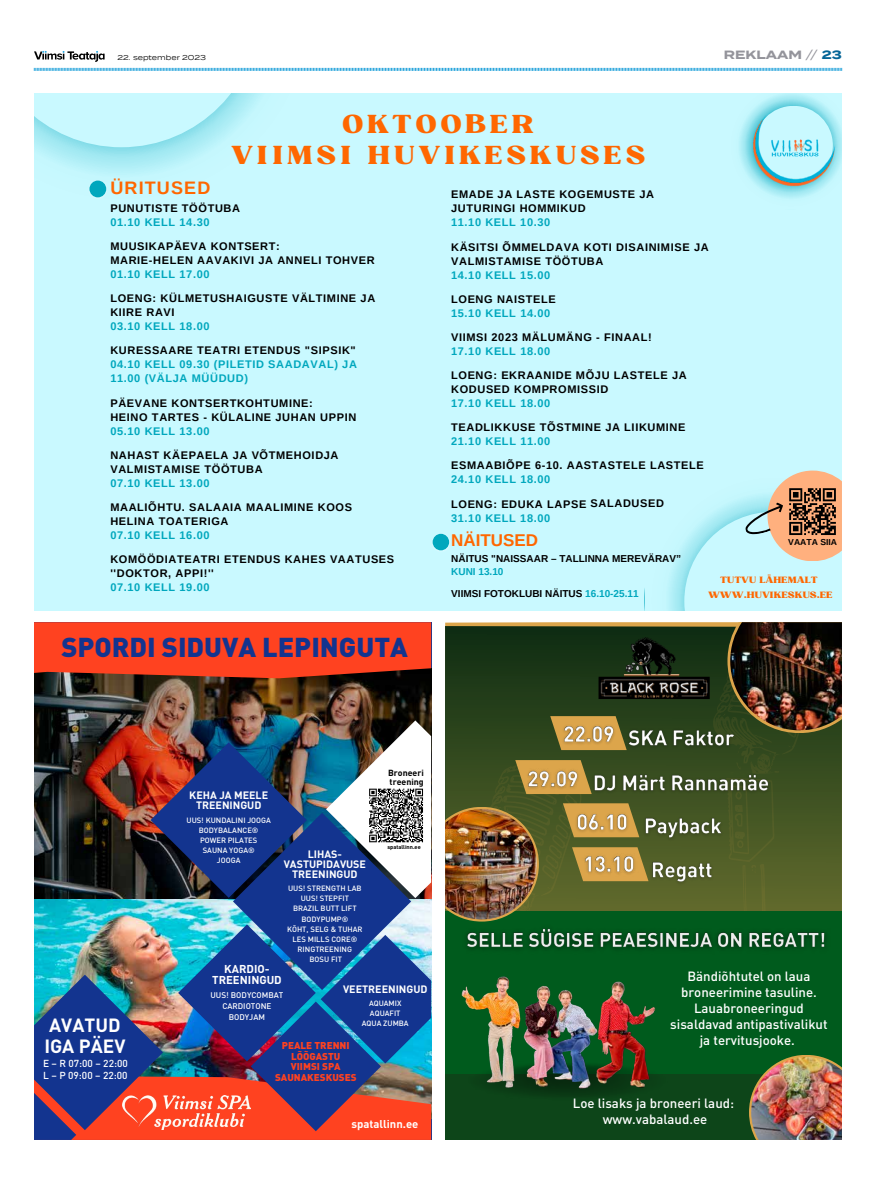
<style>
.page{position:relative;width:893px;height:1191px;background:#fff}
.page>*{position:absolute;margin:0;border:0;box-sizing:border-box;transform-origin:0 0}
.t1{font:900 27px "DIN Pro";color:#13348f}
.t2{font:25.1px/30.8px "Bugaki";letter-spacing:.145em;color:#ff6700;text-align:center}
.t3{font:700 18.9px/21.1px "DIN Pro";color:#fff}
.t4{font:700 18.1px "Arimo";letter-spacing:.065em;color:#ff6700}
.t5{font:700 17px "Arimo";color:#ff6700}
.t6{font:500 13.3px/15.8px "DIN Pro";color:#fff;text-align:center}
.t7{font:700 12px "Termina";color:#94949b}
.t8{font:700 11.3px/10.8px "DIN Pro";color:#fff;text-align:center}
.t9{font:700 11.2px "DIN Pro";color:#fff}
.t10{font:700 11px/14px "Arimo";letter-spacing:.055em;color:#000}
.t11{font:700 11px/14px "Arimo";letter-spacing:.055em;color:#00a7bd}
.t12{font:700 10.6px/10.1px "DIN Pro";color:#fff;text-align:center}
.t13{font:500 10.1px/12px "DIN Pro";color:#fff}
.t14{font:700 10px/21.6px "Arimo";color:#000}
.t15{font:900 9.8px/10.6px "DIN Pro";color:#ff4220;text-align:center}
.t16{font:8.8px/15px "Bugaki";color:#ff6700;text-align:center}
.t17{font:700 8.8px/8px "DIN Pro";color:#000}
.t18{font:700 8.6px "Arimo";color:#000}
.t19{font:500 8.1px/10.8px "DIN Pro";color:#fff;text-align:center}
.t20{font:500 7.6px/10.1px "DIN Pro";color:#fff;text-align:center}
.t21{font:7px "Termina";color:#000}
.t22{font:700 5.6px "DIN Pro";color:#000}
.s1{font-size:7.1px}
.s2{font-weight:400}
.s3{color:#046597}
.s4{color:#00a7bd}
</style>
<div class="page">
<svg style="left:34px;top:51px;width:808px;height:20px"></svg>
<img style="left:34px;top:678px;width:397px;height:42px">
<svg style="left:34px;top:622px;width:397px;height:56px;background:#ef3f1f"></svg>
<img style="left:34px;top:720px;width:397px;height:420px">
<svg style="left:445px;top:626px;width:246px;height:285px;background:#253e1a"></svg>
<svg style="left:691px;top:623px;width:151px;height:288px;background:#485824"></svg>
<svg style="left:451px;top:764px;width:216px;height:147px;background:#4d5b26"></svg>
<img style="left:585px;top:625px;width:137px;height:87px">
<div style="left:445px;top:911px;width:397px;height:229px;background:#005b1d"></div>
<div style="left:445px;top:1074px;width:397px;height:66px;background:#0d4519"></div>
<svg style="left:749px;top:1055px;width:72px;height:72px"></svg>
<img style="left:461px;top:976px;width:197px;height:115px">
<svg style="left:550px;top:716px;width:77px;height:34px"></svg>
<img style="left:560px;top:720px;width:58px;height:27px">
<img style="left:623px;top:723px;width:117px;height:28px">
<svg style="left:515px;top:760px;width:77px;height:34px"></svg>
<img style="left:524px;top:764px;width:59px;height:28px">
<img style="left:589px;top:768px;width:185px;height:28px">
<svg style="left:563px;top:803px;width:76px;height:34px"></svg>
<img style="left:572px;top:807px;width:59px;height:28px">
<img style="left:640px;top:812px;width:86px;height:31px">
<svg style="left:572px;top:847px;width:76px;height:34px"></svg>
<img style="left:581px;top:849px;width:58px;height:28px">
<img style="left:647px;top:855px;width:70px;height:32px">
<img style="left:751px;top:1057px;width:91px;height:83px">
<img style="left:466px;top:921px;width:360px;height:29px">
<svg style="left:445px;top:807px;width:94px;height:114px"></svg>
<img style="left:445px;top:809px;width:92px;height:110px">
<svg style="left:727px;top:622px;width:115px;height:111px"></svg>
<img style="left:730px;top:622px;width:112px;height:108px">
<div style="left:34px;top:93px;width:808px;height:517px;background:#c9f9ff"></div>
<img style="left:739px;top:93px;width:103px;height:106px">
<svg style="left:644px;top:470px;width:198px;height:140px"></svg>
<svg style="left:432px;top:533px;width:18px;height:18px"></svg>
<div style="left:433px;top:534px;width:16px;height:16px;background:#00a7bd;border-radius:50%"></div>
<svg style="left:34px;top:93px;width:228px;height:105px"></svg>
<div style="left:89px;top:180px;width:17px;height:17px;background:#00a7bd;border-radius:50%"></div>
<p class="t21" style="left:118px;top:52px;width:90px">22. september <span class="s1">2023</span></p>
<p class="t7" style="left:724px;top:46px;width:120px">REKLAAM <span class="s2">//</span> <span class="s3">23</span></p>
<h2 class="t2" style="left:231px;top:108px;width:416px">OKTOOBER<br>VIIMSI HUVIKESKUSES</h2>
<h3 class="t4" style="left:110px;top:175px;width:101px">ÜRITUSED</h3>
<p class="t10" style="left:110px;top:201px;width:131px">PUNUTISTE TÖÖTUBA</p>
<p class="t11" style="left:110px;top:215px;width:101px">01.10 KELL 14.30</p>
<p class="t10" style="left:110px;top:239px;width:266px">MUUSIKAPÄEVA KONTSERT:<br>MARIE-HELEN AAVAKIVI JA ANNELI TOHVER</p>
<p class="t11" style="left:110px;top:267px;width:101px">01.10 KELL 17.00</p>
<p class="t10" style="left:110px;top:291px;width:266px">LOENG: KÜLMETUSHAIGUSTE VÄLTIMINE JA<br>KIIRE RAVI</p>
<p class="t11" style="left:110px;top:320px;width:101px">03.10 KELL 18.00</p>
<p class="t10" style="left:110px;top:344px;width:247px">KURESSAARE TEATRI ETENDUS "SIPSIK"</p>
<p class="t11" style="left:110px;top:358px;width:248px">04.10 KELL 09.30 (PILETID SAADAVAL) JA<br>11.00 (VÄLJA MÜÜDUD)</p>
<p class="t10" style="left:110px;top:396px;width:247px">PÄEVANE KONTSERTKOHTUMINE:<br>HEINO TARTES - KÜLALINE JUHAN UPPIN</p>
<p class="t11" style="left:110px;top:424px;width:101px">05.10 KELL 13.00</p>
<p class="t10" style="left:110px;top:448px;width:230px">NAHAST KÄEPAELA JA VÕTMEHOIDJA<br>VALMISTAMISE TÖÖTUBA</p>
<p class="t11" style="left:110px;top:476px;width:101px">07.10 KELL 13.00</p>
<p class="t10" style="left:110px;top:500px;width:243px">MAALIÕHTU. SALAAIA MAALIMINE KOOS<br>HELINA TOATERIGA</p>
<p class="t11" style="left:110px;top:528px;width:101px">07.10 KELL 16.00</p>
<p class="t10" style="left:110px;top:552px;width:285px">KOMÖÖDIATEATRI ETENDUS KAHES VAATUSES ''DOKTOR, APPI!''</p>
<p class="t11" style="left:110px;top:580px;width:101px">07.10 KELL 19.00</p>
<p class="t16" style="left:708px;top:572px;width:126px">TUTVU LÄHEMALT<br>WWW.HUVIKESKUS.EE</p>
<p class="t10" style="left:451px;top:188px;width:205px">EMADE JA LASTE KOGEMUSTE JA<br>JUTURINGI HOMMIKUD</p>
<p class="t11" style="left:451px;top:216px;width:101px">11.10 KELL 10.30</p>
<p class="t10" style="left:451px;top:240px;width:259px">KÄSITSI ÕMMELDAVA KOTI DISAINIMISE JA<br>VALMISTAMISE TÖÖTUBA</p>
<p class="t11" style="left:451px;top:268px;width:101px">14.10 KELL 15.00</p>
<p class="t10" style="left:451px;top:292px;width:106px">LOENG NAISTELE</p>
<p class="t11" style="left:451px;top:306px;width:101px">15.10 KELL 14.00</p>
<p class="t10" style="left:451px;top:330px;width:202px">VIIMSI 2023 MÄLUMÄNG - FINAAL!</p>
<p class="t11" style="left:451px;top:344px;width:101px">17.10 KELL 18.00</p>
<p class="t10" style="left:451px;top:368px;width:237px">LOENG: EKRAANIDE MÕJU LASTELE JA<br>KODUSED KOMPROMISSID</p>
<p class="t11" style="left:451px;top:396px;width:101px">17.10 KELL 18.00</p>
<p class="t10" style="left:451px;top:420px;width:236px">TEADLIKKUSE TÕSTMINE JA LIIKUMINE</p>
<p class="t11" style="left:451px;top:435px;width:101px">21.10 KELL 11.00</p>
<p class="t10" style="left:451px;top:459px;width:254px">ESMAABIÕPE 6-10. AASTASTELE LASTELE</p>
<p class="t11" style="left:451px;top:473px;width:101px">24.10 KELL 18.00</p>
<p class="t10" style="left:451px;top:497px;width:214px">LOENG: EDUKA LAPSE SALADUSED</p>
<p class="t11" style="left:451px;top:511px;width:101px">31.10 KELL 18.00</p>
<h3 class="t5" style="left:451px;top:528px;width:88px">NÄITUSED</h3>
<p class="t14" style="left:451px;top:547px;width:231px">NÄITUS "NAISSAAR – TALLINNA MEREVÄRAV”</p>
<p class="t14" style="left:451px;top:561px;width:189px"><span class="s4">KUNI 13.10<br></span>VIIMSI FOTOKLUBI NÄITUS <span class="s4">16.10-25.11</span></p>
<p class="t18" style="left:788px;top:536px;width:50px">VAATA SIIA</p>
<h1 class="t1" style="left:61px;top:629px;width:348px">SPORDI SIDUVA LEPINGUTA</h1>
<h3 class="t3" style="left:44px;top:1013px;width:83px">AVATUD<br>IGA PÄEV</h3>
<p class="t13" style="left:43px;top:1056px;width:86px">E – R 07:00 – 22:00<br>L – P 09:00 – 22:00</p>
<p class="t12" style="left:189px;top:790px;width:80px">KEHA JA MEELE<br>TREENINGUD</p>
<p class="t20" style="left:187px;top:814px;width:86px">UUS! KUNDALINI JOOGA<br>BODYBALANCE®<br>POWER PILATES<br>SAUNA YOGA®<br>JOOGA</p>
<p class="t12" style="left:284px;top:848px;width:84px">LIHAS-<br>VASTUPIDAVUSE<br>TREENINGUD</p>
<p class="t20" style="left:287px;top:883px;width:77px">UUS! STRENGTH LAB<br>UUS! STEPFIT<br>BRAZIL BUTT LIFT<br>BODYPUMP®<br>KÕHT, SELG &amp; TUHAR<br>LES MILLS CORE®<br>RINGTREENING<br>BOSU FIT</p>
<p class="t17" style="left:388px;top:769px;width:37px">Broneeri treening</p>
<p class="t22" style="left:387px;top:843px;width:35px">spatallinn.ee</p>
<p class="t8" style="left:212px;top:963px;width:71px">KARDIO-<br>TREENINGUD</p>
<p class="t19" style="left:210px;top:989px;width:74px">UUS! BODYCOMBAT<br>CARDIOTONE<br>BODYJAM</p>
<p class="t12" style="left:343px;top:984px;width:86px">VEETREENINGUD</p>
<p class="t20" style="left:362px;top:998px;width:48px">AQUAMIX<br>AQUAFIT<br>AQUA ZUMBA</p>
<p class="t15" style="left:275px;top:1039px;width:83px">PEALE TRENNI<br>LÕÕGASTU<br>VIIMSI SPA<br>SAUNAKESKUSES</p>
<p class="t9" style="left:352px;top:1116px;width:68px">spatallinn.ee</p>
<p class="t6" style="left:670px;top:968px;width:159px">Bändiõhtutel on laua broneerimine tasuline.<br>Lauabroneeringud sisaldavad antipastivalikut ja tervitusjooke.</p>
<p class="t6" style="left:573px;top:1095px;width:163px">Loe lisaks ja broneeri laud: www.vabalaud.ee</p>
</div>
